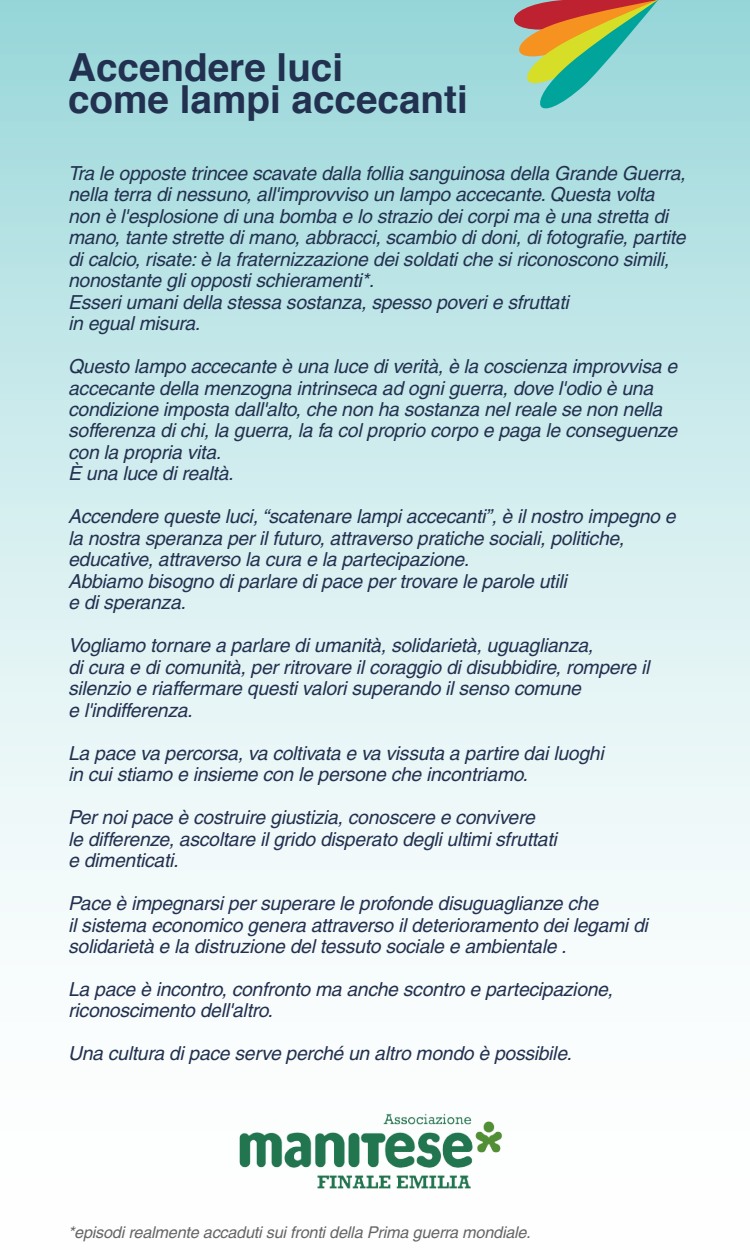
<style>
.page{position:relative;width:750px;height:1250px;background:#fff}
.page>*{position:absolute;margin:0;border:0;box-sizing:border-box;transform-origin:0 0}
.t1{font:700 38.62px/32.2px "Helvetica";color:#233150}
.t2{font:italic 19.38px/21.5px "Helvetica";letter-spacing:-.015em;color:#233150}
.t3{font:italic 16.25px "Helvetica";letter-spacing:-.015em;color:#666}
</style>
<div class="page">
<div style="left:0;top:0;width:750px;height:1250px;background:linear-gradient(to bottom,#a3dbdd,#fff)"></div>
<img style="left:235px;top:1095px;width:271px;height:113px">
<svg style="left:499px;top:0;width:161px;height:130px;background:#9cbba0"></svg>
<h1 class="t1" style="left:68px;top:50px;width:401px">Accendere luci<br>come lampi accecanti</h1>
<p class="t2" style="left:68px;top:162px;width:619px">Tra le opposte trincee scavate dalla follia sanguinosa della Grande Guerra, nella terra di nessuno, all'improvviso un lampo accecante. Questa volta non è l'esplosione di una bomba e lo strazio dei corpi ma è una stretta di mano, tante strette di mano, abbracci, scambio di doni, di fotografie, partite di calcio, risate: è la fraternizzazione dei soldati che si riconoscono simili, nonostante gli opposti schieramenti*.<br>Esseri umani della stessa sostanza, spesso poveri e sfruttati<br>in egual misura.</p>
<p class="t2" style="left:68px;top:355px;width:610px">Questo lampo accecante è una luce di verità, è la coscienza improvvisa e accecante della menzogna intrinseca ad ogni guerra, dove l'odio è una condizione imposta dall'alto, che non ha sostanza nel reale se non nella sofferenza di chi, la guerra, la fa col proprio corpo e paga le conseguenze con la propria vita.<br>È una luce di realtà.</p>
<p class="t2" style="left:68px;top:506px;width:609px">Accendere queste luci, “scatenare lampi accecanti”, è il nostro impegno e la nostra speranza per il futuro, attraverso pratiche sociali, politiche, educative, attraverso la cura e la partecipazione.<br>Abbiamo bisogno di parlare di pace per trovare le parole utili<br>e di speranza.</p>
<p class="t2" style="left:68px;top:635px;width:583px">Vogliamo tornare a parlare di umanità, solidarietà, uguaglianza,<br>di cura e di comunità, per ritrovare il coraggio di disubbidire, rompere il silenzio e riaffermare questi valori superando il senso comune<br>e l'indifferenza.</p>
<p class="t2" style="left:68px;top:742px;width:537px">La pace va percorsa, va coltivata e va vissuta a partire dai luoghi in cui stiamo e insieme con le persone che incontriamo.</p>
<p class="t2" style="left:68px;top:807px;width:490px">Per noi pace è costruire giustizia, conoscere e convivere<br>le differenze, ascoltare il grido disperato degli ultimi sfruttati e dimenticati.</p>
<p class="t2" style="left:68px;top:892px;width:581px">Pace è impegnarsi per superare le profonde disuguaglianze che<br>il sistema economico genera attraverso il deterioramento dei legami di solidarietà e la distruzione del tessuto sociale e ambientale .</p>
<p class="t2" style="left:68px;top:978px;width:546px">La pace è incontro, confronto ma anche scontro e partecipazione, riconoscimento dell'altro.</p>
<p class="t2" style="left:68px;top:1043px;width:505px">Una cultura di pace serve perché un altro mondo è possibile.</p>
<p class="t3" style="left:68px;top:1222px;width:464px">*episodi realmente accaduti sui fronti della Prima guerra mondiale.</p>
</div>
